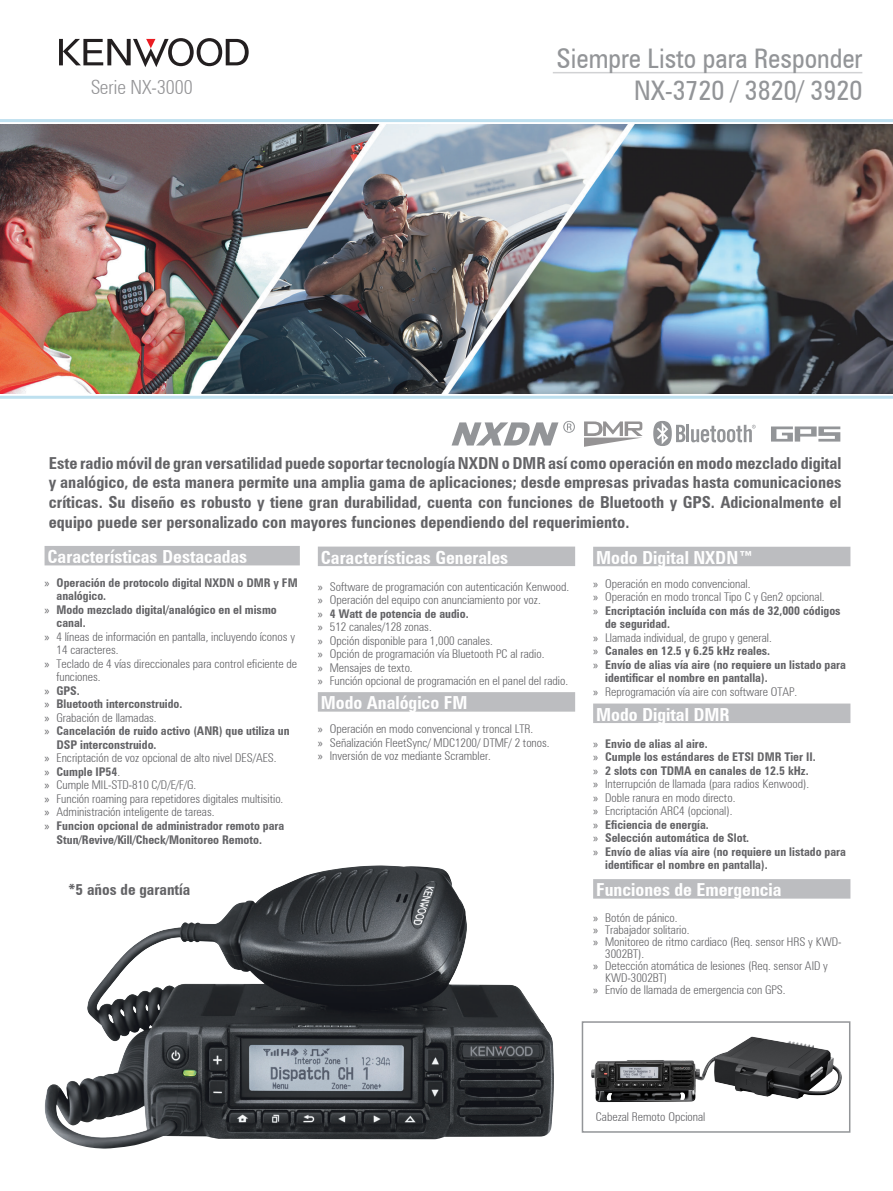
<style>
.page{position:relative;width:893px;height:1191px;background:#fff}
.page>*{position:absolute;margin:0;border:0;box-sizing:border-box;transform-origin:0 0}
.MODELO2{font:condensed 27px "Zurich BT";color:#939598}
.t1{font:300 condensed 19.5px "Zurich BT";color:#636366}
.TITULO{font:700 condensed 18px "Zurich BT";color:#fff}
.t2{font:700 condensed 16.5px/19.8px "Zurich BT";color:#636366;text-align:justify}
.t3{font:700 condensed 15.45px "Zurich BT";color:#636366}
.t4{font:300 condensed 12px/13.5px "Zurich BT";color:#636366}
.t5{font:700 condensed 12px/13.5px "Zurich BT";color:#636366}
.s1{font-family:"Myriad Pro";font-weight:400;font-stretch:normal}
.s2{font-weight:300}
</style>
<div class="page">
<div style="left:582px;top:1021px;width:268px;height:111px;border:2px solid #939598"></div>
<svg style="left:0;top:119px;width:893px;height:280px"></svg>
<svg style="left:771px;top:426px;width:69px;height:15px"></svg>
<svg style="left:653px;top:421px;width:103px;height:25px"></svg>
<svg style="left:452px;top:421px;width:123px;height:24px"></svg>
<svg style="left:584px;top:421px;width:59px;height:26px"></svg>
<img style="left:45px;top:865px;width:509px;height:283px">
<svg style="left:59px;top:38px;width:190px;height:29px"></svg>
<hr style="left:553px;top:72px;width:309px;height:1px;background:#d1d2d4">
<img style="left:591px;top:1036px;width:251px;height:67px">
<img style="left:0;top:125px;width:892px;height:269px">
<div style="left:45px;top:546px;width:255px;height:19px;background:#bcbdc0"></div>
<div style="left:318px;top:546px;width:257px;height:20px;background:#bcbdc0"></div>
<div style="left:318px;top:692px;width:257px;height:19px;background:#bcbdc0"></div>
<div style="left:593px;top:547px;width:257px;height:19px;background:#bcbdc0"></div>
<div style="left:593px;top:703px;width:257px;height:20px;background:#bcbdc0"></div>
<div style="left:593px;top:879px;width:257px;height:19px;background:#bcbdc0"></div>
<h2 class="t1" style="left:90px;top:75px;width:104px">Serie NX-3000</h2>
<p class="MODELO2" style="left:557px;top:42px;width:307px">Siempre Listo para Responder</p>
<p class="MODELO2" style="left:634px;top:74px;width:230px">NX-3720 / 3820/ 3920</p>
<p class="t2" style="left:49px;top:453px;width:794px">Este radio móvil de gran versatilidad puede soportar tecnología NXDN o DMR así como operación en modo mezclado digital y analógico, de esta manera permite una amplia gama de aplicaciones; desde empresas privadas hasta comunicaciones críticas. Su diseño es robusto y tiene gran durabilidad, cuenta con funciones de Bluetooth y GPS. Adicionalmente el equipo puede ser personalizado con mayores funciones dependiendo del requerimiento.</p>
<p class="TITULO" style="left:48px;top:545px;width:201px">Características Destacadas</p>
<p class="t5" style="left:57px;top:576px;width:243px;text-indent:-12px"><span class="s1">»</span> Operación de protocolo digital NXDN o DMR y FM analógico.</p>
<p class="t5" style="left:57px;top:603px;width:222px;text-indent:-12px"><span class="s1">»</span> Modo mezclado digital/analógico en el mismo canal.</p>
<p class="t4" style="left:57px;top:630px;width:240px;text-indent:-12px"><span class="s1">»</span> 4 líneas de información en pantalla, incluyendo íconos y<br>14 caracteres.</p>
<p class="t4" style="left:57px;top:657px;width:242px;text-indent:-12px"><span class="s1">»</span> Teclado de 4 vías direccionales para control eficiente de funciones.</p>
<p class="t5" style="left:45px;top:684px;width:37px"><span class="s1">»</span> GPS.</p>
<p class="t5" style="left:45px;top:697px;width:139px"><span class="s1">»</span> Bluetooth interconstruido.</p>
<p class="t4" style="left:45px;top:711px;width:114px"><span class="s1">»</span> Grabación de llamadas.</p>
<p class="t5" style="left:57px;top:724px;width:235px;text-indent:-12px"><span class="s1">»</span> Cancelación de ruido activo (ANR) que utiliza un<br>DSP interconstruido.</p>
<p class="t4" style="left:45px;top:751px;width:234px"><span class="s1">»</span> Encriptación de voz opcional de alto nivel DES/AES.</p>
<p class="t5" style="left:45px;top:765px;width:77px"><span class="s1">»</span> Cumple IP54<span class="s2">.</span></p>
<p class="t4" style="left:45px;top:778px;width:153px"><span class="s1">»</span> Cumple MIL-STD-810 C/D/E/F/G.</p>
<p class="t4" style="left:45px;top:792px;width:240px"><span class="s1">»</span> Función roaming para repetidores digitales multisitio.</p>
<p class="t4" style="left:45px;top:805px;width:171px"><span class="s1">»</span> Administración inteligente de tareas.</p>
<p class="t5" style="left:57px;top:819px;width:229px;text-indent:-12px"><span class="s1">»</span> Funcion opcional de administrador remoto para<br>Stun/Revive/Kill/Check/Monitoreo Remoto.</p>
<p class="t3" style="left:68px;top:880px;width:124px">*5 años de garantía</p>
<p class="TITULO" style="left:321px;top:546px;width:189px">Características Generales</p>
<p class="t4" style="left:318px;top:579px;width:253px"><span class="s1">»</span> Software de programación con autenticación Kenwood.</p>
<p class="t4" style="left:318px;top:593px;width:224px"><span class="s1">»</span> Operación del equipo con anunciamiento por voz.</p>
<p class="t5" style="left:318px;top:606px;width:152px"><span class="s1">»</span> 4 Watt de potencia de audio.</p>
<p class="t4" style="left:318px;top:620px;width:115px"><span class="s1">»</span> 512 canales/128 zonas.</p>
<p class="t4" style="left:318px;top:633px;width:177px"><span class="s1">»</span> Opción disponible para 1,000 canales.</p>
<p class="t4" style="left:318px;top:647px;width:228px"><span class="s1">»</span> Opción de programación vía Bluetooth PC al radio.</p>
<p class="t4" style="left:318px;top:660px;width:96px"><span class="s1">»</span> Mensajes de texto.</p>
<p class="t4" style="left:318px;top:674px;width:252px"><span class="s1">»</span> Función opcional de programación en el panel del radio.</p>
<p class="TITULO" style="left:321px;top:691px;width:148px">Modo Analógico FM</p>
<p class="t4" style="left:318px;top:722px;width:217px"><span class="s1">»</span> Operación en modo convencional y troncal LTR.</p>
<p class="t4" style="left:318px;top:735px;width:233px"><span class="s1">»</span> Señalización FleetSync/ MDC1200/ DTMF/ 2 tonos.</p>
<p class="t4" style="left:318px;top:749px;width:175px"><span class="s1">»</span> Inversión de voz mediante Scrambler.</p>
<p class="TITULO" style="left:596px;top:546px;width:159px">Modo Digital NXDN™</p>
<p class="t4" style="left:593px;top:576px;width:159px"><span class="s1">»</span> Operación en modo convencional.</p>
<p class="t4" style="left:593px;top:590px;width:233px"><span class="s1">»</span> Operación en modo troncal Tipo C y Gen2 opcional.</p>
<p class="t5" style="left:605px;top:603px;width:237px;text-indent:-12px"><span class="s1">»</span> Encriptación incluída con más de 32,000 códigos de seguridad.</p>
<p class="t4" style="left:593px;top:630px;width:180px"><span class="s1">»</span> Llamada individual, de grupo y general.</p>
<p class="t5" style="left:593px;top:644px;width:179px"><span class="s1">»</span> Canales en 12.5 y 6.25 kHz reales.</p>
<p class="t5" style="left:605px;top:657px;width:242px;text-indent:-12px"><span class="s1">»</span> Envío de alias vía aire (no requiere un listado para identificar el nombre en pantalla).</p>
<p class="t4" style="left:593px;top:684px;width:206px"><span class="s1">»</span> Reprogramación vía aire con software OTAP.</p>
<p class="TITULO" style="left:596px;top:703px;width:135px">Modo Digital DMR</p>
<p class="t5" style="left:593px;top:736px;width:116px"><span class="s1">»</span> Envio de alias al aire.</p>
<p class="t5" style="left:593px;top:750px;width:224px"><span class="s1">»</span> Cumple los estándares de ETSI DMR Tier II.</p>
<p class="t5" style="left:593px;top:763px;width:217px"><span class="s1">»</span> 2 slots con TDMA en canales de 12.5 kHz.</p>
<p class="t4" style="left:593px;top:777px;width:217px"><span class="s1">»</span> Interrupción de llamada (para radios Kenwood).</p>
<p class="t4" style="left:593px;top:790px;width:144px"><span class="s1">»</span> Doble ranura en modo directo.</p>
<p class="t4" style="left:593px;top:804px;width:141px"><span class="s1">»</span> Encriptación ARC4 (opcional).</p>
<p class="t5" style="left:593px;top:817px;width:117px"><span class="s1">»</span> Eficiencia de energía.</p>
<p class="t5" style="left:593px;top:831px;width:158px"><span class="s1">»</span> Selección automática de Slot.</p>
<p class="t5" style="left:605px;top:844px;width:242px;text-indent:-12px"><span class="s1">»</span> Envío de alias vía aire (no requiere un listado para identificar el nombre en pantalla).</p>
<p class="TITULO" style="left:596px;top:878px;width:187px">Funciones de Emergencia</p>
<p class="t4" style="left:593px;top:910px;width:86px"><span class="s1">»</span> Botón de pánico.</p>
<p class="t4" style="left:593px;top:922px;width:98px"><span class="s1">»</span> Trabajador solitario.</p>
<p class="t4" style="left:605px;top:935px;width:238px;line-height:12px;text-indent:-12px"><span class="s1">»</span> Monitoreo de ritmo cardiaco (Req. sensor HRS y KWD-<br>3002BT).</p>
<p class="t4" style="left:605px;top:959px;width:224px;line-height:12px;text-indent:-12px"><span class="s1">»</span> Detección atomática de lesiones (Req. sensor AID y<br>KWD-3002BT)</p>
<p class="t4" style="left:593px;top:982px;width:194px"><span class="s1">»</span> Envío de llamada de emergencia con GPS.</p>
<p class="t4" style="left:596px;top:1110px;width:111px">Cabezal Remoto Opcional</p>
</div>
